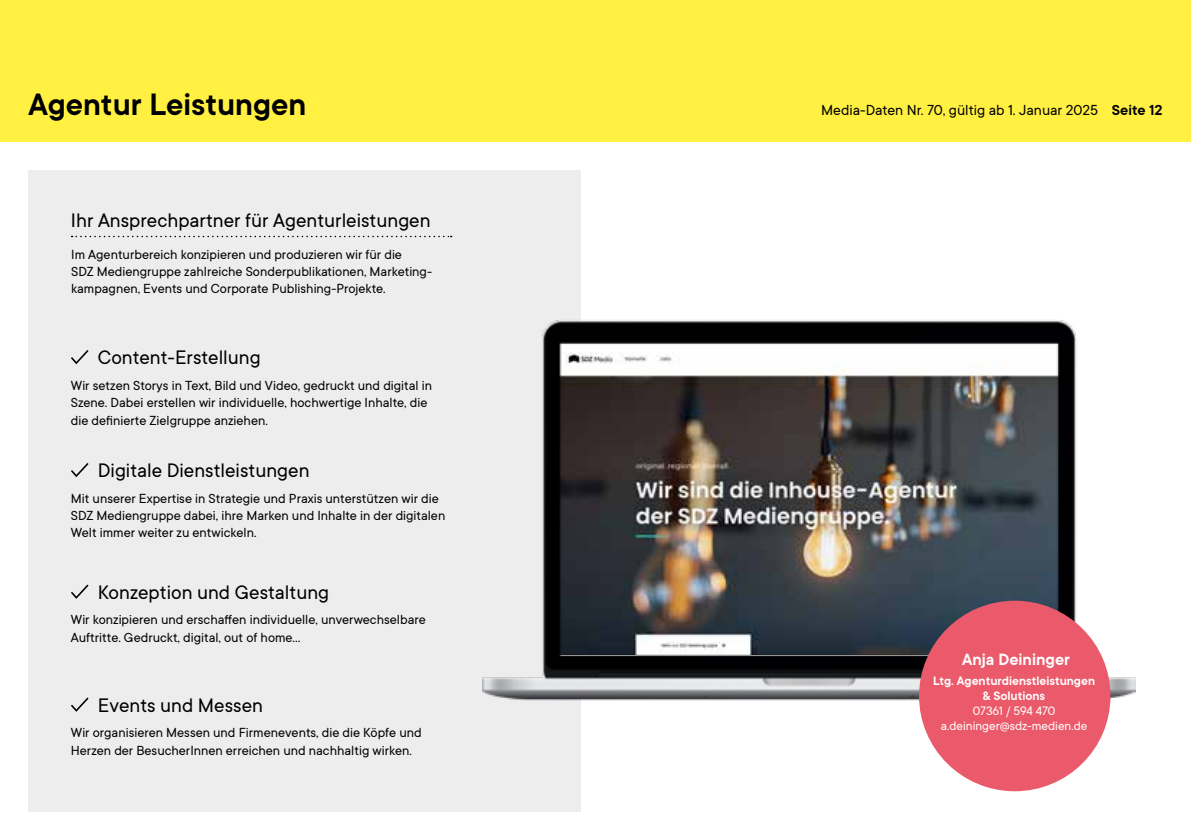
<style>
.page{position:relative;width:1191px;height:840px;background:#fff}
.page>*{position:absolute;margin:0;border:0;box-sizing:border-box;transform-origin:0 0}
.t1{font:600 34px "TT Commons";color:#000}
.t2{font:21.6px "TT Commons";color:#000}
.t3{font:600 18px "TT Commons";color:#fff}
.t4{font:16px "TT Commons";color:#000}
.t5{font:14.4px/17.4px "TT Commons";color:#000}
.t6{font:600 13.4px/15px "TT Commons";color:#fff;text-align:center}
.t7{font:13.4px/15px "TT Commons";color:#fff;text-align:center}
.s1{font-weight:600}
</style>
<div class="page">
<div style="left:0;top:0;width:1191px;height:142px;background:#fff042"></div>
<div style="left:28px;top:170px;width:553px;height:641px;background:#ededed"></div>
<svg style="left:71px;top:697px;width:18px;height:14px"></svg>
<svg style="left:71px;top:463px;width:18px;height:14px"></svg>
<svg style="left:71px;top:350px;width:18px;height:14px"></svg>
<svg style="left:71px;top:584px;width:18px;height:14px"></svg>
<svg style="left:72px;top:235px;width:380px;height:2px"></svg>
<img style="left:482px;top:320px;width:653px;height:383px">
<div style="left:919px;top:600px;width:191px;height:190px;background:#eb5a6a;border-radius:50%"></div>
<h1 class="t1" style="left:28px;top:83px;width:279px">Agentur Leistungen</h1>
<p class="t4" style="left:821px;top:100px;width:343px">Media-Daten Nr. 70, gültig ab 1. Januar 2025 <span class="s1">Seite 12</span></p>
<h2 class="t2" style="left:71px;top:207px;width:361px">Ihr Ansprechpartner für Agenturleistungen</h2>
<p class="t5" style="left:71px;top:245px;width:362px">Im Agenturbereich konzipieren und produzieren wir für die<br>SDZ Mediengruppe zahlreiche Sonderpublikationen, Marketing&shy;kampagnen, Events und Corporate Publishing-Projekte.</p>
<h2 class="t2" style="left:98px;top:344px;width:164px">Content-Erstellung</h2>
<p class="t5" style="left:71px;top:376px;width:363px">Wir setzen Storys in Text, Bild und Video, gedruckt und digital in<br>Szene. Dabei erstellen wir individuelle, hochwertige Inhalte, die die definierte Zielgruppe anziehen.</p>
<h2 class="t2" style="left:98px;top:456px;width:213px">Digitale Dienstleistungen</h2>
<p class="t5" style="left:71px;top:488px;width:376px">Mit unserer Expertise in Strategie und Praxis unterstützen wir die<br>SDZ Mediengruppe dabei, ihre Marken und Inhalte in der digitalen<br>Welt immer weiter zu entwickeln.</p>
<h2 class="t2" style="left:98px;top:578px;width:233px">Konzeption und Gestaltung</h2>
<p class="t5" style="left:71px;top:610px;width:356px">Wir konzipieren und erschaffen individuelle, unverwechselbare<br>Auftritte. Gedruckt, digital, out of home…</p>
<h2 class="t2" style="left:98px;top:691px;width:167px">Events und Messen</h2>
<p class="t5" style="left:71px;top:723px;width:352px">Wir organisieren Messen und Firmenevents, die die Köpfe und<br>Herzen der BesucherInnen erreichen und nachhaltig wirken.</p>
<p class="t3" style="left:962px;top:647px;width:109px">Anja Deininger</p>
<p class="t6" style="left:933px;top:672px;width:163px">Ltg. Agenturdienstleistungen &amp; Solutions</p>
<p class="t7" style="left:941px;top:702px;width:148px">07361 / 594 470 a.deininger@sdz-medien.de</p>
</div>
